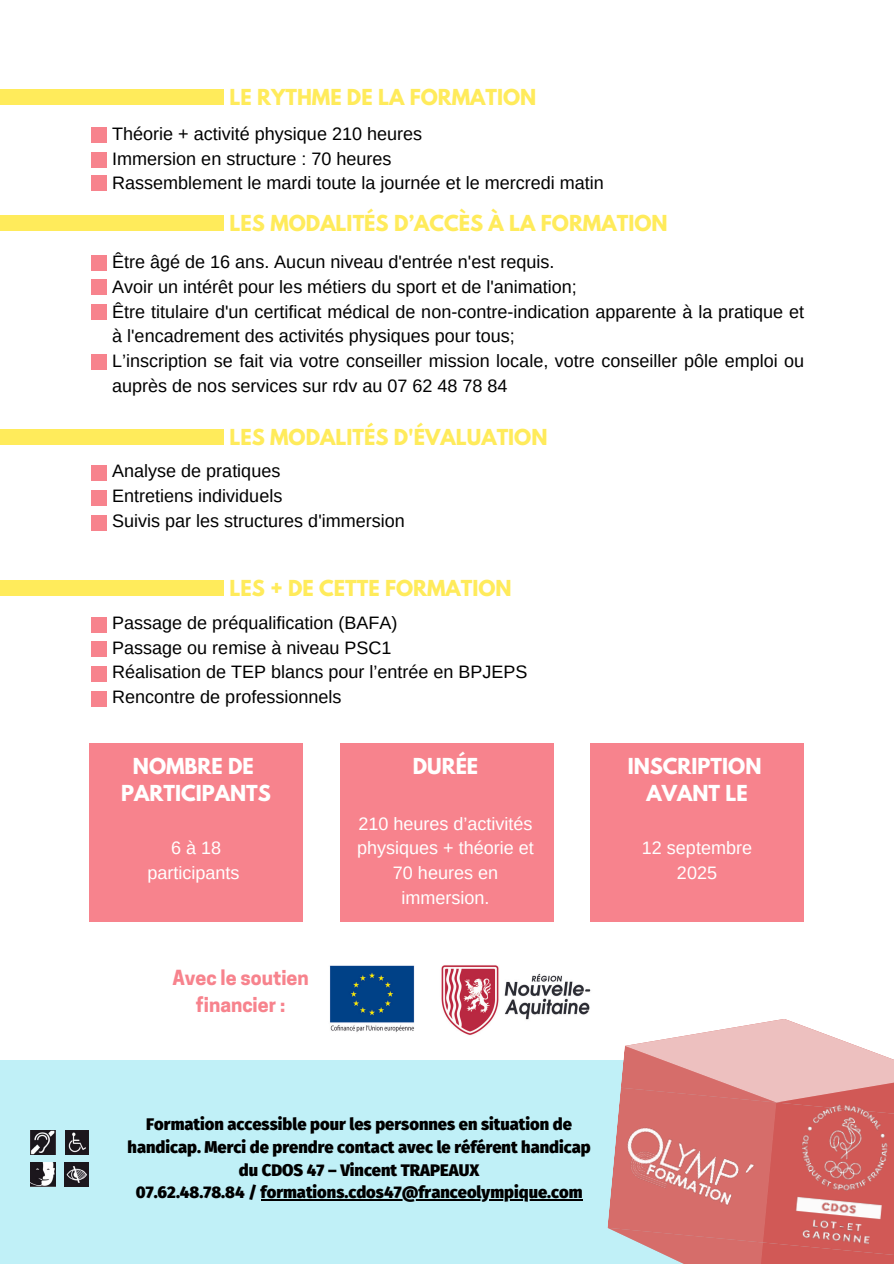
<style>
.page{position:relative;width:894px;height:1264px;background:#fff}
.page>*{position:absolute;margin:0;border:0;box-sizing:border-box;transform-origin:0 0}
.t1{font:700 19.5px "League Spartan";color:#ffeb5b}
.t2{font:700 19.5px/27px "League Spartan";color:#fff;text-align:center}
.t3{font:700 19.5px/27px "Cooper Hewitt";color:#f7838d;text-align:center}
.t4{font:18px/24.8px "Arimo";color:#000}
.t5{font:18px/24.8px "Arimo";color:#fff;text-align:center}
.t6{font:900 16.5px/22.5px "Fira Sans";color:#000;text-align:center}
</style>
<div class="page">
<div style="left:0;top:89px;width:223px;height:16px;background:#ffeb5b"></div>
<div style="left:0;top:215px;width:223px;height:16px;background:#ffeb5b"></div>
<div style="left:91px;top:255px;width:16px;height:15px;background:#f7838d"></div>
<div style="left:91px;top:279px;width:16px;height:16px;background:#f7838d"></div>
<div style="left:91px;top:304px;width:16px;height:16px;background:#f7838d"></div>
<div style="left:91px;top:354px;width:16px;height:15px;background:#f7838d"></div>
<div style="left:0;top:429px;width:223px;height:15px;background:#ffeb5b"></div>
<div style="left:91px;top:465px;width:16px;height:16px;background:#f7838d"></div>
<div style="left:91px;top:490px;width:16px;height:16px;background:#f7838d"></div>
<div style="left:91px;top:515px;width:16px;height:15px;background:#f7838d"></div>
<div style="left:91px;top:128px;width:16px;height:15px;background:#f7838d"></div>
<div style="left:91px;top:152px;width:16px;height:16px;background:#f7838d"></div>
<div style="left:0;top:580px;width:223px;height:16px;background:#ffeb5b"></div>
<div style="left:91px;top:617px;width:16px;height:15px;background:#f7838d"></div>
<div style="left:91px;top:641px;width:16px;height:16px;background:#f7838d"></div>
<div style="left:91px;top:666px;width:16px;height:16px;background:#f7838d"></div>
<div style="left:91px;top:691px;width:16px;height:15px;background:#f7838d"></div>
<div style="left:89px;top:743px;width:214px;height:178px;background:#f7838d"></div>
<div style="left:339px;top:743px;width:214px;height:178px;background:#f7838d"></div>
<div style="left:590px;top:743px;width:213px;height:178px;background:#f7838d"></div>
<div style="left:0;top:1060px;width:893px;height:203px;background:#c0f0f7"></div>
<img style="left:31px;top:1130px;width:25px;height:24px">
<img style="left:65px;top:1130px;width:24px;height:24px">
<img style="left:31px;top:1162px;width:24px;height:24px">
<img style="left:65px;top:1162px;width:23px;height:24px">
<hr style="left:260px;top:1199px;width:322px;height:1px;background:#000">
<img style="left:330px;top:965px;width:261px;height:70px">
<svg style="left:612px;top:1019px;width:281px;height:244px"></svg>
<img style="left:784px;top:1096px;width:109px;height:158px">
<img style="left:607px;top:1106px;width:174px;height:124px">
<div style="left:91px;top:175px;width:16px;height:16px;background:#f7838d"></div>
<h1 class="t1" style="left:229px;top:88px;width:308px">LE RYTHME DE LA FORMATION</h1>
<h3 class="t4" style="left:112px;top:121px;width:493px">Théorie + activité physique 210 heures<br>Immersion en structure : 70 heures<br>Rassemblement le mardi toute la journée et le mercredi matin</h3>
<h1 class="t1" style="left:229px;top:213px;width:439px">LES MODALITÉS D’ACCÈS À LA FORMATION</h1>
<h3 class="t4" style="left:112px;top:249px;width:693px">Être âgé de 16 ans. Aucun niveau d'entrée n'est requis.<br>Avoir un intérêt pour les métiers du sport et de l'animation;<br>Être titulaire d'un certificat médical de non-contre-indication apparente à la pratique et à l'encadrement des activités physiques pour tous;<br>L’inscription se fait via votre conseiller mission locale, votre conseiller pôle emploi ou auprès de nos services sur rdv au 07 62 48 78 84</h3>
<h3 class="t1" style="left:229px;top:427px;width:319px">LES MODALITÉS D'ÉVALUATION</h3>
<h1 class="t4" style="left:112px;top:459px;width:294px">Analyse de pratiques<br>Entretiens individuels<br>Suivis par les structures d'immersion</h1>
<h1 class="t1" style="left:229px;top:579px;width:283px">LES + DE CETTE FORMATION</h1>
<h3 class="t4" style="left:112px;top:610px;width:416px">Passage de préqualification (BAFA)<br>Passage ou remise à niveau PSC1<br>Réalisation de TEP blancs pour l’entrée en BPJEPS Rencontre de professionnels</h3>
<h3 class="t2" style="left:121px;top:755px;width:151px">NOMBRE DE<br>PARTICIPANTS</h3>
<h1 class="t5" style="left:147px;top:835px;width:93px">6 à 18 participants</h1>
<p class="t3" style="left:172px;top:966px;width:138px">Avec le soutien financier :</p>
<h3 class="t2" style="left:412px;top:755px;width:67px">DURÉE</h3>
<p class="t5" style="left:357px;top:811px;width:178px">210 heures d’activités physiques + théorie et<br>70 heures en immersion.</p>
<h2 class="t2" style="left:627px;top:755px;width:135px">INSCRIPTION<br>AVANT LE</h2>
<p class="t5" style="left:641px;top:835px;width:112px">12 septembre<br>2025</p>
<h1 class="t6" style="left:127px;top:1113px;width:464px">Formation accessible pour les personnes en situation de handicap. Merci de prendre contact avec le référent handicap du CDOS 47 – Vincent TRAPEAUX</h1>
<h3 class="t6" style="left:136px;top:1181px;width:448px">07.62.48.78.84 / formations.cdos47@franceolympique.com</h3>
</div>
